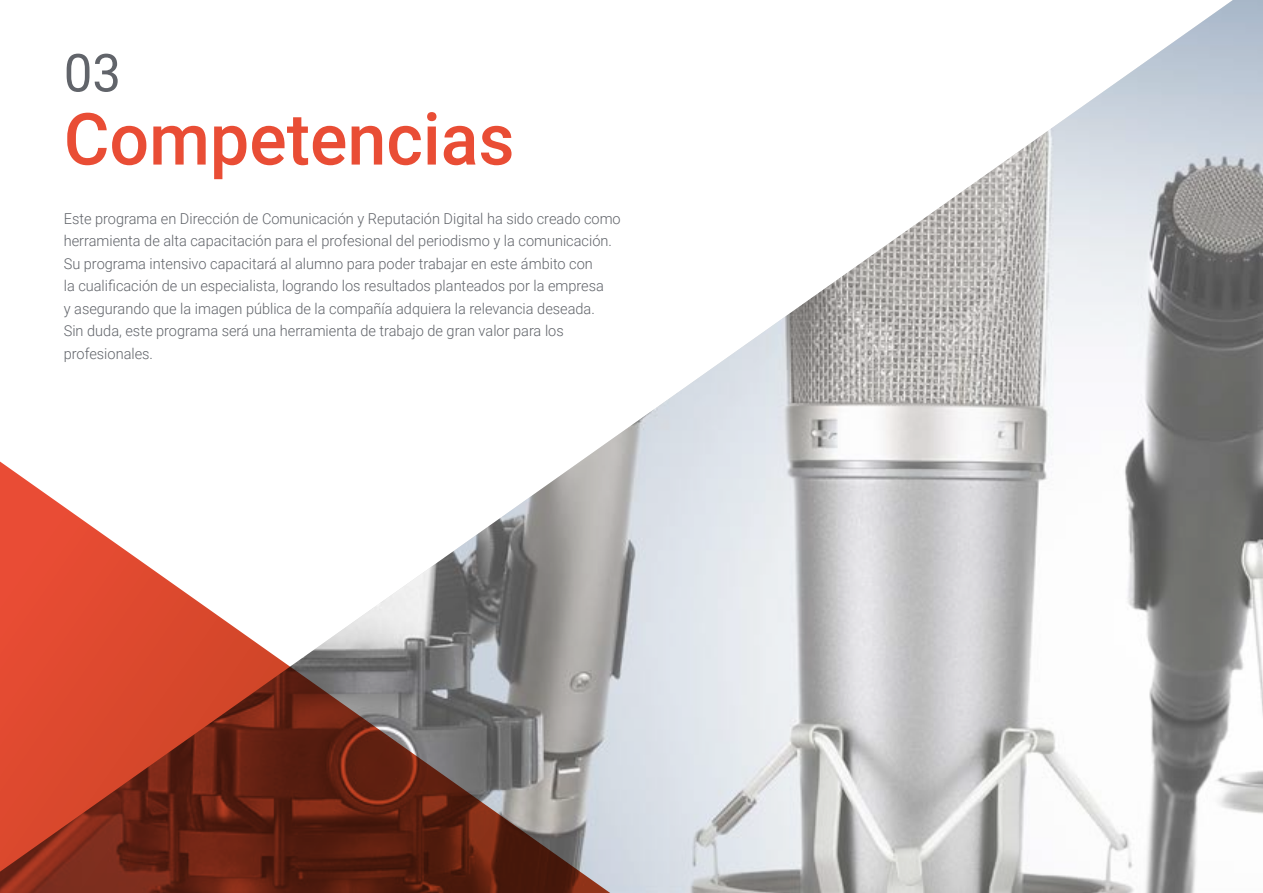
<style>
.page{position:relative;width:1263px;height:893px;background:#fff}
.page>*{position:absolute;margin:0;border:0;box-sizing:border-box;transform-origin:0 0}
.t1{font:500 72px "Roboto";color:#e94d35}
.t2{font:52.5px "Roboto";color:#61646a}
.t3{font:300 15px/22.5px "Roboto";color:#61646a}
</style>
<div class="page">
<img style="left:602px;top:0;width:661px;height:893px">
<svg style="left:0;top:446px;width:640px;height:447px"></svg>
<h2 class="t2" style="left:64px;top:36px;width:59px">03</h2>
<h1 class="t1" style="left:64px;top:89px;width:452px">Competencias</h1>
<p class="t3" style="left:64px;top:207px;width:558px">Este programa en Dirección de Comunicación y Reputación Digital ha sido creado como herramienta de alta capacitación para el profesional del periodismo y la comunicación.<br>Su programa intensivo capacitará al alumno para poder trabajar en este ámbito con<br>la cualificación de un especialista, logrando los resultados planteados por la empresa<br>y asegurando que la imagen pública de la compañía adquiera la relevancia deseada.<br>Sin duda, este programa será una herramienta de trabajo de gran valor para los profesionales.</p>
</div>
